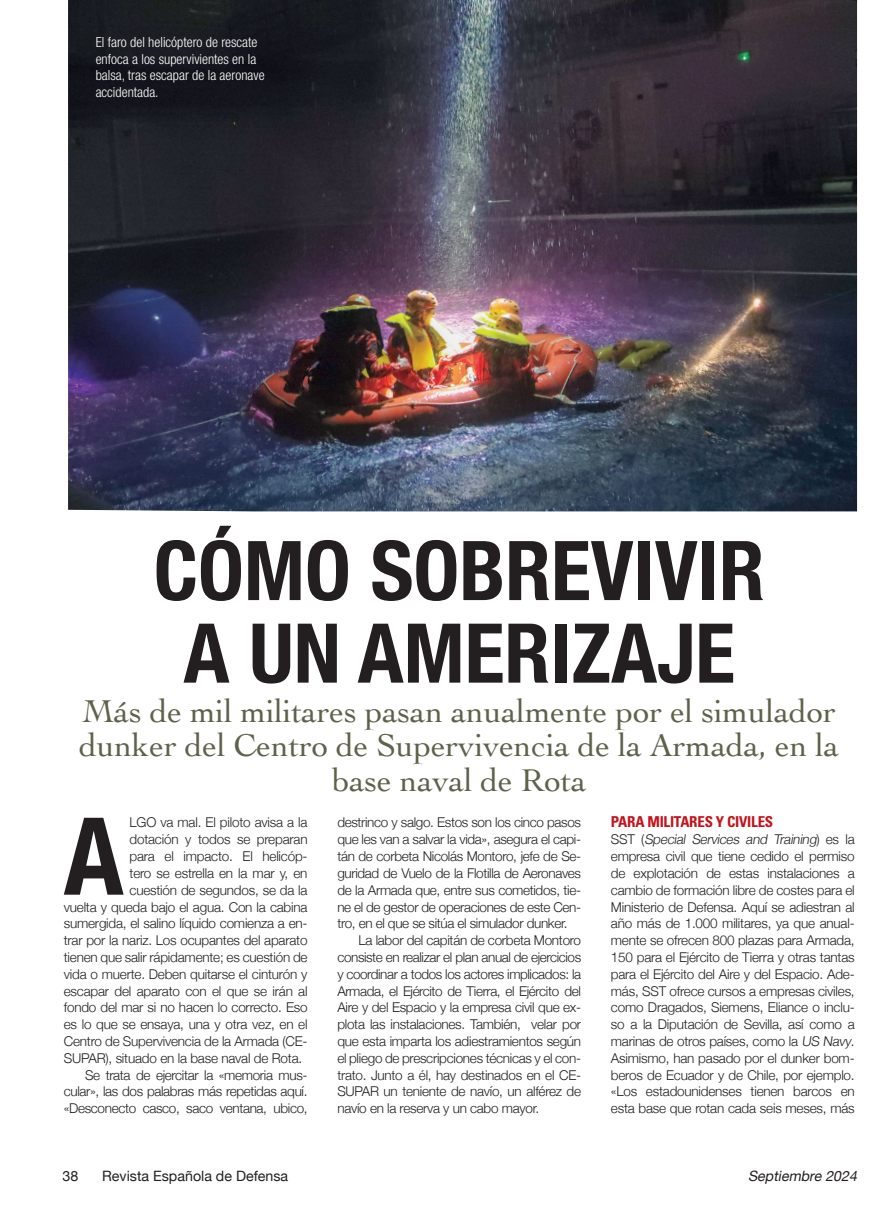
<style>
.page{position:relative;width:893px;height:1217px;background:#fff}
.page>*{position:absolute;margin:0;border:0;box-sizing:border-box;transform-origin:0 0}
.Coro-Texto{font:700 condensed 107.55px "Helvetica Neue";color:#231f20}
.Título_B{font:700 condensed 82.5px/82.5px "Helvetica Neue";color:#231f20;text-align:center}
.Entradilla{font:33px/34.5px "Cochin";letter-spacing:-.005em;color:#60614b;text-align:center}
.Ladillo{font:700 condensed 15px "Univers";letter-spacing:-.015em;color:#c4121a}
.t1{font:14.25px "Helvetica Neue";color:#231f20}
.t2{font:italic 14.25px "Helvetica Neue";color:#231f20}
.Título_B-2{font:300 condensed 13.95px/16.5px "Helvetica Neue";color:#fff}
.Coro-Texto-2{font:300 13.5px/16.8px "Helvetica Neue";letter-spacing:-.015em;color:#231f20;text-align:justify}
.s1{font-style:italic}
</style>
<div class="page">
<img style="left:68px;top:0;width:789px;height:511px">
<p class="Título_B-2" style="left:96px;top:34px;width:170px">El faro del helicóptero de rescate enfoca a los supervivientes en la balsa, tras escapar de la aeronave accidentada.</p>
<p class="Título_B" style="left:154px;top:523px;width:613px">CÓMO SOBREVIVIR<br>A UN AMERIZAJE</p>
<p class="Entradilla" style="left:79px;top:692px;width:761px">Más de mil militares pasan anualmente por el simulador dunker del Centro de Supervivencia de la Armada, en la base naval de Rota</p>
<p class="Coro-Texto" style="left:64px;top:791px;width:61px">A</p>
<p class="Coro-Texto-2" style="left:130px;top:813px;width:180px">LGO va mal. El piloto avisa a la</p>
<p class="Ladillo" style="left:611px;top:812px;width:164px">PARA MILITARES Y CIVILES</p>
<p class="Coro-Texto-2" style="left:611px;top:829px;width:245px">S S T ( <span class="s1">Special Services and Training</span>) e s l a empresa civil que tiene cedido el permiso de explotación de estas instalaciones a cambio de formación libre de costes para el Ministerio de Defensa. Aquí se adiestran al año más de 1.000 militares, ya que anual&shy;mente se ofrecen 800 plazas para Armada, 150 para el Ejército de Tierra y otras tantas para el Ejército del Aire y del Espacio. Ade&shy;más, SST ofrece cursos a empresas civiles, como Dragados, Siemens, Eliance o inclu&shy;so a la Diputación de Sevilla, así como a marinas de otros países, como la US Navy.<br>Asimismo, han pasado por el dunker bom&shy;beros de Ecuador y de Chile, por ejemplo. «Los estadounidenses tienen barcos en esta base que rotan cada seis meses, más</p>
<p class="Coro-Texto-2" style="left:337px;top:813px;width:245px">destrinco y salgo. Estos son los cinco pasos que les van a salvar la vida», asegura el capi&shy;tán de corbeta Nicolás Montoro, jefe de Se&shy;guridad de Vuelo de la Flotilla de Aeronaves de la Armada que, entre sus cometidos, tie&shy;ne el de gestor de operaciones de este Cen&shy;tro, en el que se sitúa el simulador dunker.</p>
<p class="Coro-Texto-2" style="left:337px;top:930px;width:245px;text-indent:21px">La labor del capitán de corbeta Montoro consiste en realizar el plan anual de ejercicios y coordinar a todos los actores implicados: la Armada, el Ejército de Tierra, el Ejército del Aire y del Espacio y la empresa civil que ex&shy;plota las instalaciones. También, velar por que esta imparta los adiestramientos según el pliego de prescripciones técnicas y el con&shy;trato. Junto a él, hay destinados en el CE-SUPAR un teniente de navío, un alférez de navío en la reserva y un cabo mayor.</p>
<p class="Coro-Texto-2" style="left:130px;top:829px;width:180px">dotación y todos se preparan</p>
<p class="Coro-Texto-2" style="left:130px;top:846px;width:180px">para el impacto. El helicóp-</p>
<p class="Coro-Texto-2" style="left:130px;top:863px;width:179px">tero se estrella en la mar y, en</p>
<p class="Coro-Texto-2" style="left:130px;top:880px;width:180px">cuestión de segundos, se da la</p>
<p class="Coro-Texto-2" style="left:64px;top:897px;width:245px">vuelta y queda bajo el agua. Con la cabina</p>
<p class="Coro-Texto-2" style="left:64px;top:913px;width:245px">sumergida, el salino líquido comienza a en-</p>
<p class="Coro-Texto-2" style="left:64px;top:930px;width:245px">trar por la nariz. Los ocupantes del aparato</p>
<p class="Coro-Texto-2" style="left:64px;top:947px;width:245px">tienen que salir rápidamente; es cuestión de</p>
<p class="Coro-Texto-2" style="left:64px;top:964px;width:245px">vida o muerte. Deben quitarse el cinturón y</p>
<p class="Coro-Texto-2" style="left:64px;top:981px;width:245px">escapar del aparato con el que se irán al</p>
<p class="Coro-Texto-2" style="left:64px;top:997px;width:245px">fondo del mar si no hacen lo correcto. Eso</p>
<p class="Coro-Texto-2" style="left:64px;top:1014px;width:245px">es lo que se ensaya, una y otra vez, en el</p>
<p class="Coro-Texto-2" style="left:64px;top:1031px;width:245px">Centro de Supervivencia de la Armada (CE-</p>
<p class="Coro-Texto-2" style="left:64px;top:1048px;width:240px">SUPAR), situado en la base naval de Rota.</p>
<p class="Coro-Texto-2" style="left:64px;top:1065px;width:245px;text-indent:21px">Se trata de ejercitar la «memoria mus&shy;cular», las dos palabras más repetidas aquí. «Desconecto casco, saco ventana, ubico,</p>
<p class="t1" style="left:63px;top:1165px;width:17px">38</p>
<p class="t1" style="left:102px;top:1165px;width:188px">Revista Española de Defensa</p>
<p class="t2" style="left:748px;top:1165px;width:114px">Septiembre 2024</p>
</div>
